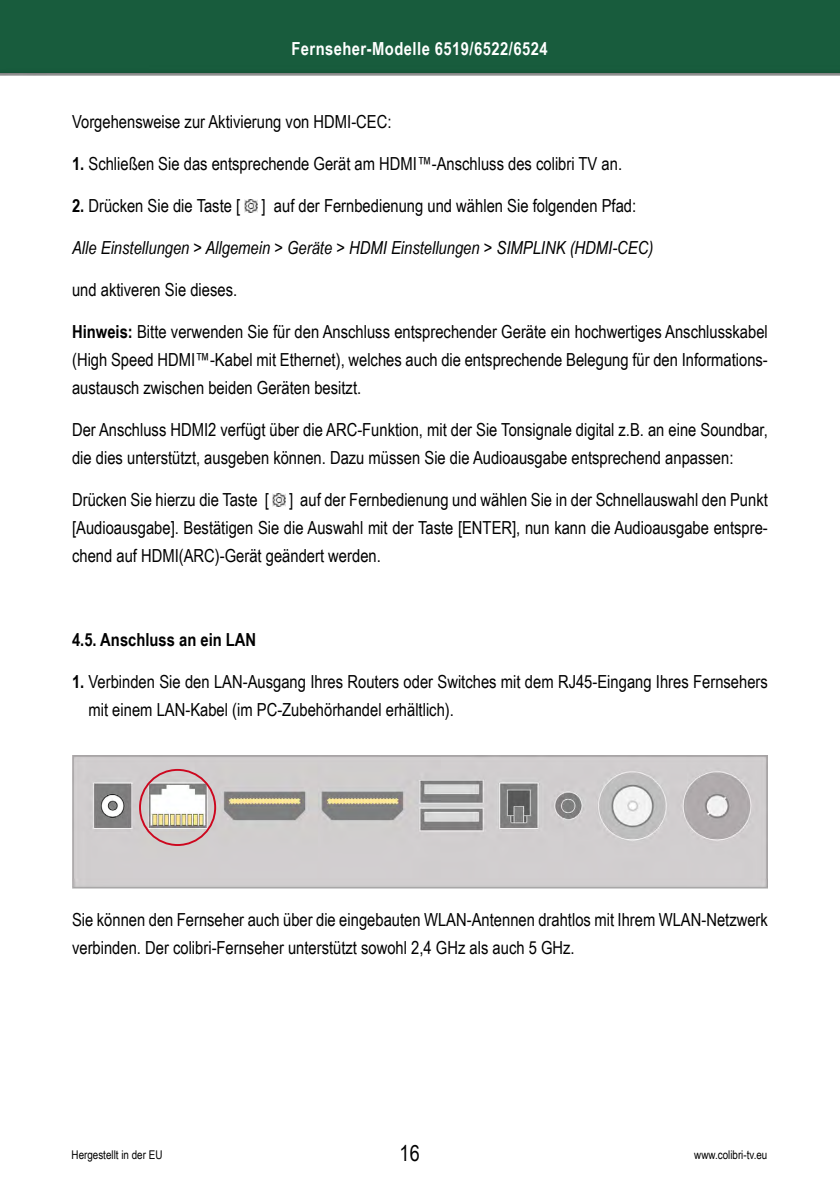
<style>
.page{position:relative;width:840px;height:1191px;background:#fff}
.page>*{position:absolute;margin:0;border:0;box-sizing:border-box;transform-origin:0 0}
.t1{font:22px "Arial Narrow";color:#000}
.t2{font:18px/28px "Arial Narrow";color:#000}
.t3{font:italic 18px "Arial Narrow";color:#000}
.t4{font:700 18px "Arial Narrow";letter-spacing:.025em;color:#fff}
.t5{font:700 18px "Arial Narrow";color:#000}
.t6{font:12px "Arial Narrow";color:#000}
.s1{font-weight:700}
</style>
<div class="page">
<div style="left:0;top:0;width:839px;height:76px;background:#8f8f8f"></div>
<div style="left:0;top:0;width:839px;height:74px;background:#185c3d"></div>
<svg style="left:244px;top:200px;width:13px;height:12px"></svg>
<svg style="left:272px;top:494px;width:13px;height:12px"></svg>
<img style="left:72px;top:755px;width:695px;height:134px">
<div style="left:139px;top:769px;width:77px;height:77px;border:2px solid #cd071e;border-radius:50%"></div>
<p class="t4" style="left:291px;top:35px;width:257px">Fernseher-Modelle 6519/6522/6524</p>
<p class="t2" style="left:72px;top:107px;width:321px">Vorgehensweise zur Aktivierung von HDMI-CEC:</p>
<p class="t2" style="left:72px;top:149px;width:551px"><span class="s1">1.</span> Schließen Sie das entsprechende Gerät am HDMI™-Anschluss des colibri TV an.</p>
<p class="t2" style="left:72px;top:191px;width:565px"><span class="s1">2.</span> Drücken Sie die Taste [ ] auf der Fernbedienung und wählen Sie folgenden Pfad:</p>
<p class="t3" style="left:72px;top:235px;width:582px">Alle Einstellungen &gt; Allgemein &gt; Geräte &gt; HDMI Einstellungen &gt; SIMPLINK (HDMI-CEC)</p>
<p class="t2" style="left:72px;top:275px;width:166px">und aktiveren Sie dieses.</p>
<p class="t2" style="left:72px;top:317px;width:697px;text-align:justify"><span class="s1">Hinweis:</span> Bitte verwenden Sie für den Anschluss entsprechender Geräte ein hochwertiges Anschlusskabel (High Speed HDMI™-Kabel mit Ethernet), welches auch die entsprechende Belegung für den Informations&shy;austausch zwischen beiden Geräten besitzt.</p>
<p class="t2" style="left:72px;top:415px;width:697px">Der Anschluss HDMI2 verfügt über die ARC-Funktion, mit der Sie Tonsignale digital z.B. an eine Soundbar, die dies unterstützt, ausgeben können. Dazu müssen Sie die Audioausgabe entsprechend anpassen:</p>
<p class="t2" style="left:72px;top:485px;width:697px;text-align:justify">Drücken Sie hierzu die Taste [ ] auf der Fernbedienung und wählen Sie in der Schnellauswahl den Punkt [Audioausgabe]. Bestätigen Sie die Auswahl mit der Taste [ENTER], nun kann die Audioausgabe entspre&shy;chend auf HDMI(ARC)-Gerät geändert werden.</p>
<p class="t5" style="left:72px;top:626px;width:186px">4.5. Anschluss an ein LAN</p>
<p class="t2" style="left:88px;top:667px;width:680px;text-indent:-16px"><span class="s1">1.</span> Verbinden Sie den LAN-Ausgang Ihres Routers oder Switches mit dem RJ45-Eingang Ihres Fernsehers mit einem LAN-Kabel (im PC-Zubehörhandel erhältlich).</p>
<p class="t2" style="left:72px;top:905px;width:697px">Sie können den Fernseher auch über die eingebauten WLAN-Antennen drahtlos mit Ihrem WLAN-Netzwerk verbinden. Der colibri-Fernseher unterstützt sowohl 2,4 GHz als auch 5 GHz.</p>
<p class="t6" style="left:72px;top:1145px;width:92px">Hergestellt in der EU</p>
<p class="t1" style="left:399px;top:1137px;width:22px">16</p>
<p class="t6" style="left:693px;top:1145px;width:75px">www.colibri-tv.eu</p>
</div>
